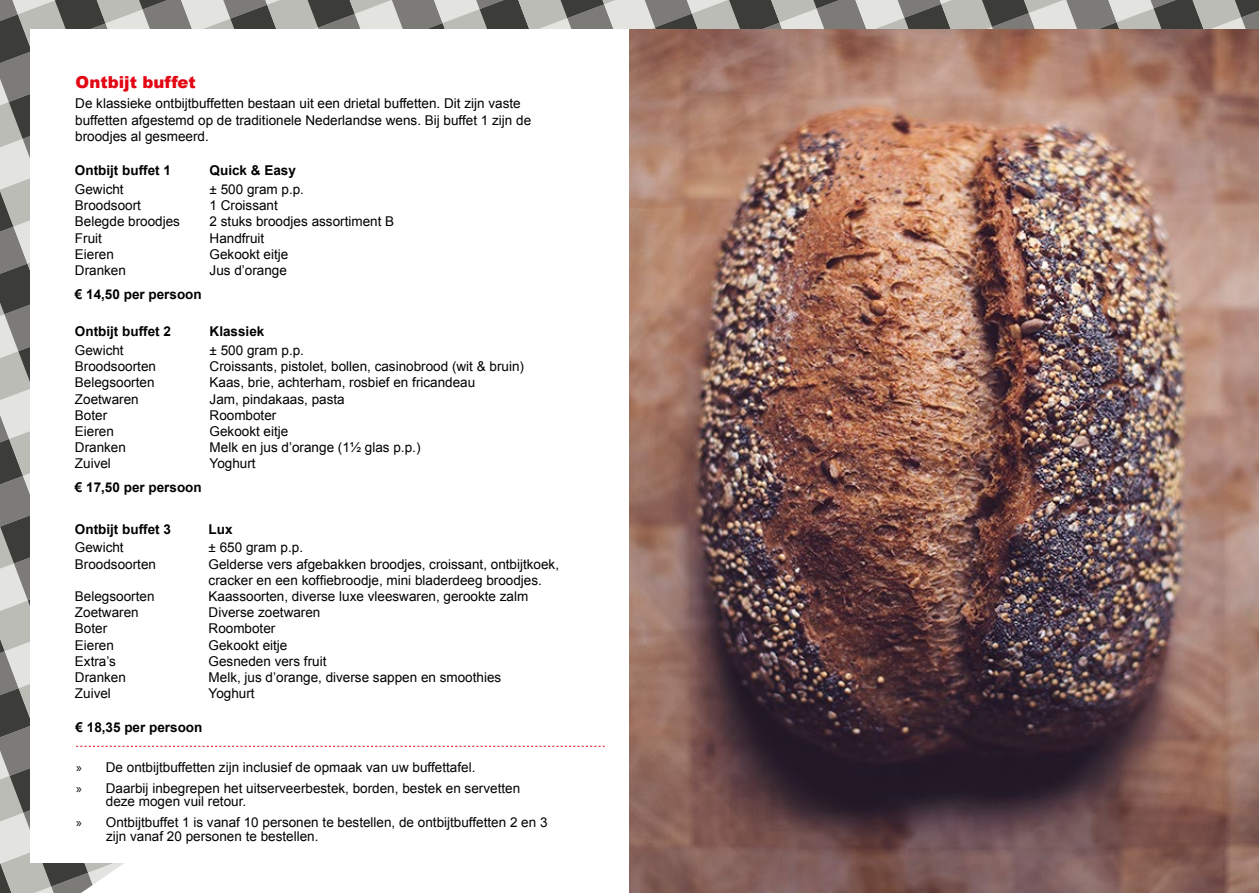
<style>
.page{position:relative;width:1259px;height:893px;background:#fff}
.page>*{position:absolute;margin:0;border:0;box-sizing:border-box;transform-origin:0 0}
.t1{font:900 16.5px "Arial";color:#e30613}
.t2{font:13.5px/16.2px "Arial";color:#000}
.t3{font:13.5px/21px "Arial";color:#020203}
.t4{font:700 13.5px "Arial";color:#000}
.s1{color:#020203}
.s2{font-family:"Myriad Pro"}
</style>
<div class="page">
<img style="left:0;top:0;width:1259px;height:893px">
<p class="t1" style="left:76px;top:70px;width:122px">Ontbijt buffet</p>
<p class="t2" style="left:75px;top:96px;width:457px">De klassieke ontbijtbuffetten bestaan uit een drietal buffetten. Dit zijn vaste buffetten afgestemd op de traditionele Nederlandse wens. Bij buffet 1 zijn de broodjes al gesmeerd.</p>
<p class="t4" style="left:75px;top:162px;width:97px">Ontbijt buffet 1</p>
<p class="t2" style="left:75px;top:181px;width:107px">Gewicht<br>Broodsoort<br>Belegde broodjes<br>Fruit<br>Eieren<br>Dranken</p>
<p class="t4" style="left:75px;top:286px;width:128px">€ 14,50 per persoon</p>
<p class="t4" style="left:210px;top:162px;width:88px">Quick &amp; Easy</p>
<p class="t2" style="left:210px;top:181px;width:186px">± 500 gram p.p.<br>1 Croissant<br>2 stuks broodjes assortiment B<br>Handfruit<br>Gekookt eitje<br>Jus d’orange</p>
<p class="t4" style="left:75px;top:323px;width:97px">Ontbijt buffet 2</p>
<p class="t2" style="left:75px;top:342px;width:83px">Gewicht<br>Broodsoorten<br>Belegsoorten<br>Zoetwaren<br>Boter<br>Eieren<br>Dranken<br>Zuivel</p>
<p class="t4" style="left:75px;top:478px;width:128px">€ 17,50 per persoon</p>
<p class="t4" style="left:210px;top:323px;width:56px">Klassiek</p>
<p class="t2" style="left:210px;top:342px;width:316px">± 500 gram p.p.<br>Croissants, pistolet, bollen, <span class="s1">casinobrood (wit &amp; bruin)<br></span>Kaas, brie, achterham, rosbief en fricandeau<br>Jam, pindakaas, pasta<br>Roomboter<br>Gekookt eitje<br>Melk en jus d’orange (1½ glas p.p.)<br>Yoghurt</p>
<p class="t4" style="left:75px;top:520px;width:97px">Ontbijt buffet 3</p>
<p class="t4" style="left:209px;top:520px;width:26px">Lux</p>
<p class="t2" style="left:75px;top:540px;width:83px">Gewicht<br>Broodsoorten</p>
<p class="t2" style="left:75px;top:588px;width:81px">Belegsoorten<br>Zoetwaren<br>Boter<br>Eieren<br>Extra’s<br>Dranken<br>Zuivel</p>
<p class="t2" style="left:209px;top:540px;width:352px">± 650 gram p.p.<br>Gelderse vers afgebakken broodjes, croissant, ontbijtkoek, cracker en een koffiebroodje, mini bladerdeeg broodjes.<br>Kaassoorten, diverse luxe vleeswaren, gerookte zalm<br>Diverse zoetwaren<br>Roomboter<br>Gekookt eitje<br>Gesneden vers fruit<br>Melk, jus d’orange, diverse sappen en smoothies<br>Yoghurt</p>
<p class="t4" style="left:76px;top:718px;width:128px">€ 18,35 per persoon</p>
<p class="t3" style="left:76px;top:757px;width:445px"><span class="s2">»</span> De ontbijtbuffetten zijn inclusief de opmaak van uw buffettafel.<br><span class="s2">»</span> Daarbij inbegrepen het uitserveerbestek, borden, bestek en servetten</p>
<p class="t3" style="left:76px;top:791px;width:473px;text-indent:30px">deze mogen vuil retour.<br><span class="s2">»</span> Ontbijtbuffet 1 is vanaf 10 personen te bestellen, de ontbijtbuffetten 2 en 3</p>
<p class="t3" style="left:106px;top:826px;width:214px">zijn vanaf 20 personen te bestellen.</p>
</div>
